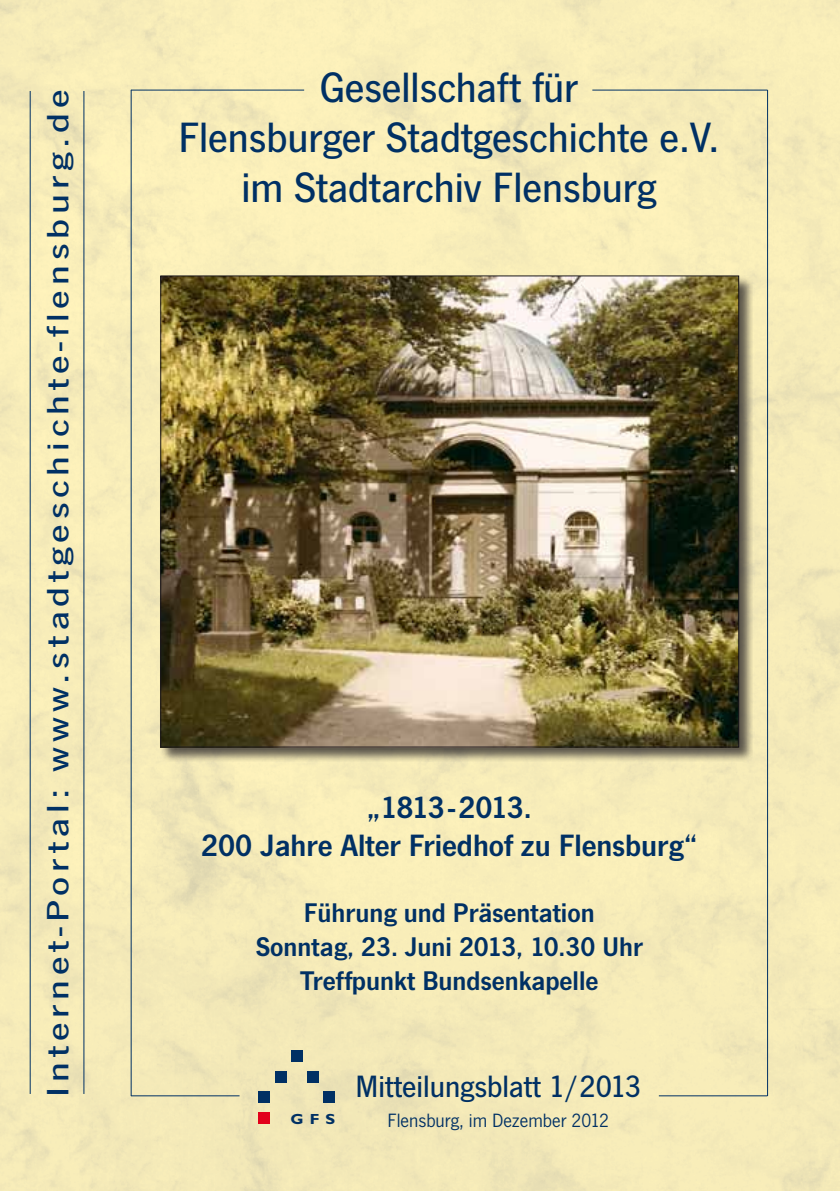
<style>
.page{position:relative;width:840px;height:1191px;background:#fff}
.page>*{position:absolute;margin:0;border:0;box-sizing:border-box;transform-origin:0 0}
.t1{font:500 44px/50px "News Gothic T";color:#003064;text-align:center}
.t2{font:500 32px "News Gothic T";letter-spacing:.115em;color:#003064;scale:1.3 1}
.t3{font:600 32px/38px "News Gothic T";color:#003064;text-align:center}
.t4{font:500 32px "News Gothic T";color:#003064}
.t5{font:600 28px/34px "News Gothic T";color:#003064;text-align:center}
.t6{font:20px "News Gothic T";color:#003064}
.t7{font:700 14.6px "Gill Sans";color:#003064;scale:1.1 1}
</style>
<div class="page">
<div style="left:0;top:0;width:839px;height:1191px;background:#f7ecb9"></div>
<hr style="left:83px;top:91px;width:1px;height:1003px;background:#003064">
<hr style="left:30px;top:91px;width:1px;height:1003px;background:#003064">
<hr style="left:592px;top:90px;width:175px;height:1px;background:#003064">
<hr style="left:766px;top:90px;width:1px;height:1006px;background:#003064">
<hr style="left:658px;top:1095px;width:109px;height:1px;background:#003064">
<hr style="left:131px;top:90px;width:173px;height:1px;background:#003064">
<hr style="left:131px;top:90px;width:1px;height:1006px;background:#003064">
<hr style="left:131px;top:1095px;width:108px;height:1px;background:#003064">
<div style="left:258px;top:1112px;width:12px;height:12px;background:#e2001a"></div>
<div style="left:258px;top:1091px;width:12px;height:12px;background:#003064"></div>
<div style="left:323px;top:1091px;width:11px;height:12px;background:#003064"></div>
<div style="left:275px;top:1071px;width:11px;height:11px;background:#003064"></div>
<div style="left:307px;top:1071px;width:11px;height:11px;background:#003064"></div>
<div style="left:291px;top:1050px;width:11px;height:11px;background:#003064"></div>
<div style="left:159px;top:274px;width:594px;height:488px;background:#1a171c;opacity:.7"></div>
<img style="left:162px;top:278px;width:574px;height:467px">
<p class="t2" style="left:39px;top:1096px;width:776px;rotate:-90deg">Internet-Portal: www.stadtgeschichte-flensburg.de</p>
<h1 class="t1" style="left:178px;top:61px;width:542px">Gesellschaft für<br>Flensburger Stadtgeschichte e.V. im Stadtarchiv Flensburg</h1>
<p class="t3" style="left:201px;top:788px;width:497px">„1813-2013.<br>200 Jahre Alter Friedhof zu Flensburg“</p>
<p class="t5" style="left:255px;top:895px;width:388px">Führung und Präsentation<br>Sonntag, 23. Juni 2013, 10.30 Uhr<br>Treffpunkt Bundsenkapelle</p>
<p class="t7" style="left:290px;top:1110px;width:42px">GFS</p>
<p class="t4" style="left:355px;top:1067px;width:287px">Mitteilungsblatt 1/2013</p>
<p class="t6" style="left:387px;top:1108px;width:223px">Flensburg, im Dezember 2012</p>
</div>
